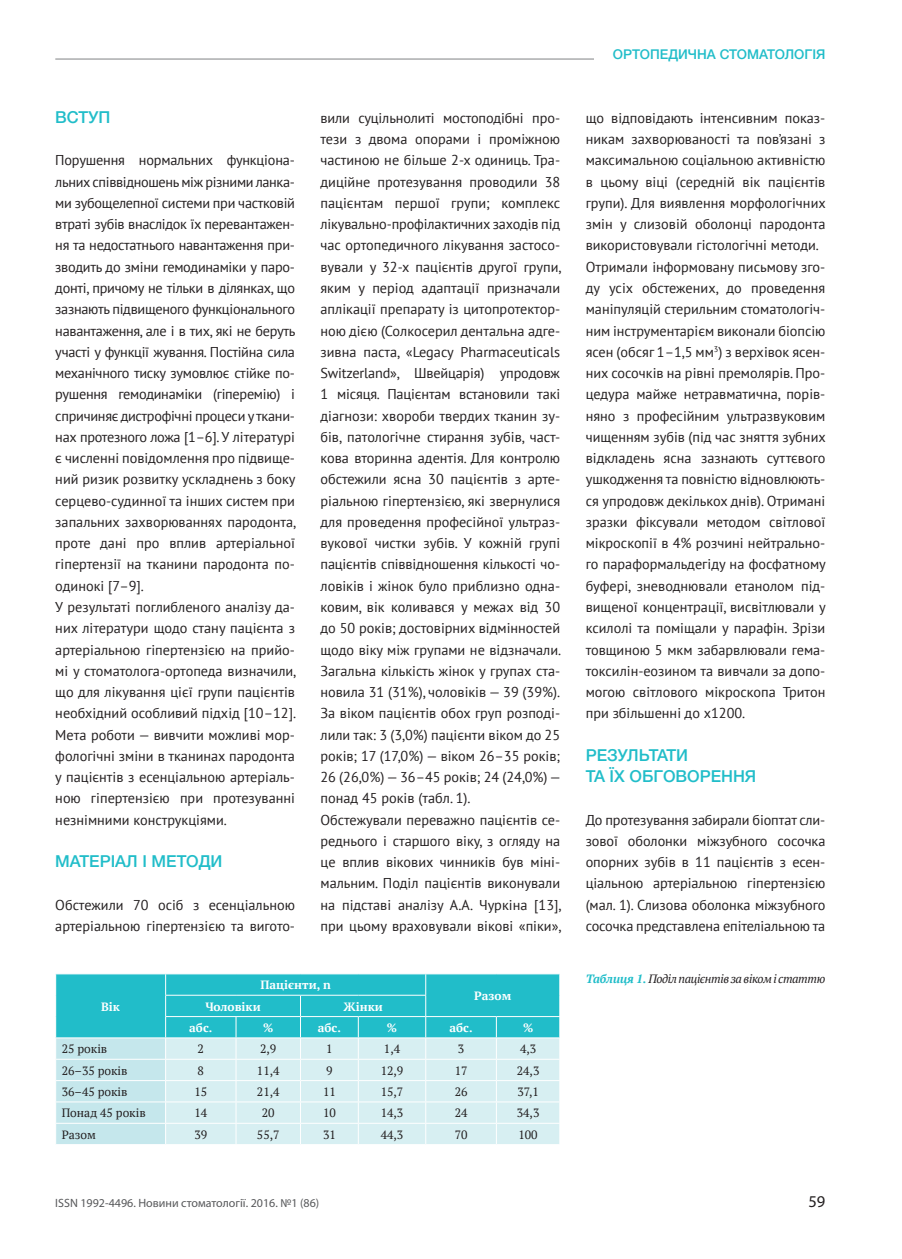
<style>
.page{position:relative;width:902px;height:1259px;background:#fff}
.page>*{position:absolute;margin:0;border:0;box-sizing:border-box;transform-origin:0 0}
._06_Підзаголовок{font:500 16.5px "Helvetica Neue LTW1 G";color:#21bdc9}
.t1{font:16.5px "Myriad Pro";color:#231f20}
._08_Текст{font:14.25px/21.3px "PT Sans";color:#231f20;text-align:justify}
.t2{font:500 13.5px "Helvetica Neue LTW1 G";color:#21bdc9}
._11_Таблиця_текст{font:12px "PT Serif";color:#231f20}
._11_Таблиця_текст-2{font:700 12px "PT Serif";color:#fff}
.t3{font:12px "Myriad Pro";color:#57585a}
.МАЛЮНОК{font:italic 12px "PT Serif";letter-spacing:-.03em;color:#231f20}
.s1{font-weight:700;color:#21bdc9}
</style>
<div class="page">
<hr style="left:55px;top:59px;width:770px;height:1px;background:#808285">
<div style="left:594px;top:40px;width:231px;height:27px;background:#fff"></div>
<svg style="left:55px;top:974px;width:505px;height:170px;background:#95dce3"></svg>
<p class="_06_Підзаголовок" style="left:55px;top:107px;width:57px">ВСТУП</p>
<p class="_08_Текст" style="left:55px;top:149px;width:242px">Порушення нормальних функціона&shy;льних співвідношень між різними ланка&shy;ми зубощелепної системи при частковій втраті зубів внаслідок їх перевантажен&shy;ня та недостатнього навантаження при&shy;зводить до зміни гемодинаміки у паро&shy;донті, причому не тільки в ділянках, що зазнають підвищеного функціонального навантаження, але і в тих, які не беруть участі у функції жування. Постійна сила механічного тиску зумовлює стійке по&shy;рушення гемодинаміки (гіперемію) і спричиняє дистрофічні процеси у ткани&shy;нах протезного ложа [1–6]. У літературі є численні повідомлення про підвище&shy;ний ризик розвитку ускладнень з боку серцево-судинної та інших систем при запальних захворюваннях пародонта, проте дані про вплив артеріальної гіпертензії на тканини пародонта по&shy;одинокі [7–9].</p>
<p class="_08_Текст" style="left:55px;top:596px;width:242px">У результаті поглибленого аналізу да&shy;них літератури щодо стану пацієнта з артеріальною гіпертензією на прийо&shy;мі у стоматолога-ортопеда визначили, що для лікування цієї групи пацієнтів необхідний особливий підхід [10–12].<br>Мета роботи — вивчити можливі мор&shy;фологічні зміни в тканинах пародонта у пацієнтів з есенціальною артеріаль&shy;ною гіпертензією при протезуванні незнімними конструкціями.</p>
<p class="_06_Підзаголовок" style="left:55px;top:851px;width:169px">МАТЕРІАЛ І МЕТОДИ</p>
<p class="_08_Текст" style="left:55px;top:893px;width:241px">Обстежили 70 осіб з есенціальною артеріальною гіпертензією та вигото-</p>
<p class="_08_Текст" style="left:320px;top:107px;width:242px">вили суцільнолиті мостоподібні про&shy;тези з двома опорами і проміжною частиною не більше 2-х одиниць. Тра&shy;диційне протезування проводили 38 пацієнтам першої групи; комплекс лікувально-профілактичних заходів під час ортопедичного лікування застосо&shy;вували у 32-х пацієнтів другої групи, яким у період адаптації призначали аплікації препарату із цитопротектор&shy;ною дією (Солкосерил дентальна адге&shy;зивна паста, «Legacy Pharmaceuticals Switzerland», Швейцарія) упродовж 1 місяця. Пацієнтам встановили такі діагнози: хвороби твердих тканин зу&shy;бів, патологічне стирання зубів, част&shy;кова вторинна адентія. Для контролю обстежили ясна 30 пацієнтів з арте&shy;ріальною гіпертензією, які звернулися для проведення професійної ультраз&shy;вукової чистки зубів. У кожній групі пацієнтів співвідношення кількості чо&shy;ловіків і жінок було приблизно одна&shy;ковим, вік коливався у межах від 30 до 50 років; достовірних відмінностей щодо віку між групами не відзначали.<br>Загальна кількість жінок у групах ста&shy;новила 31 (31%), чоловіків — 39 (39%).</p>
<p class="_08_Текст" style="left:320px;top:702px;width:242px">За віком пацієнтів обох груп розподі&shy;лили так: 3 (3,0%) пацієнти віком до 25 років; 17 (17,0%) — віком 26–35 років; 26 (26,0%) — 36–45 років; 24 (24,0%) — понад 45 років (табл. 1).</p>
<p class="_08_Текст" style="left:320px;top:808px;width:242px">Обстежували переважно пацієнтів се&shy;реднього і старшого віку, з огляду на це вплив вікових чинників був міні&shy;мальним. Поділ пацієнтів виконували на підставі аналізу А.А. Чуркіна [13], при цьому враховували вікові «піки»,</p>
<p class="_11_Таблиця_текст-2" style="left:101px;top:998px;width:20px">Вік</p>
<p class="_11_Таблиця_текст-2" style="left:260px;top:977px;width:72px">Пацієнти, n</p>
<p class="_11_Таблиця_текст-2" style="left:474px;top:987px;width:38px">Разом</p>
<p class="_11_Таблиця_текст-2" style="left:205px;top:998px;width:57px">Чоловіки</p>
<p class="_11_Таблиця_текст-2" style="left:343px;top:998px;width:41px">Жінки</p>
<p class="_11_Таблиця_текст-2" style="left:189px;top:1019px;width:25px">абс.</p>
<p class="_11_Таблиця_текст-2" style="left:263px;top:1019px;width:12px">%</p>
<p class="_11_Таблиця_текст-2" style="left:318px;top:1019px;width:25px">абс.</p>
<p class="_11_Таблиця_текст-2" style="left:387px;top:1019px;width:12px">%</p>
<p class="_11_Таблиця_текст-2" style="left:449px;top:1019px;width:25px">абс.</p>
<p class="_11_Таблиця_текст-2" style="left:523px;top:1019px;width:12px">%</p>
<p class="_11_Таблиця_текст" style="left:62px;top:1041px;width:47px">25 років</p>
<p class="_11_Таблиця_текст" style="left:198px;top:1041px;width:8px">2</p>
<p class="_11_Таблиця_текст" style="left:260px;top:1041px;width:18px">2,9</p>
<p class="_11_Таблиця_текст" style="left:326px;top:1041px;width:8px">1</p>
<p class="_11_Таблиця_текст" style="left:384px;top:1041px;width:18px">1,4</p>
<p class="_11_Таблиця_текст" style="left:458px;top:1041px;width:8px">3</p>
<p class="_11_Таблиця_текст" style="left:520px;top:1041px;width:18px">4,3</p>
<p class="_11_Таблиця_текст" style="left:62px;top:1062px;width:67px">26–35 років</p>
<p class="_11_Таблиця_текст" style="left:198px;top:1062px;width:8px">8</p>
<p class="_11_Таблиця_текст" style="left:257px;top:1062px;width:24px">11,4</p>
<p class="_11_Таблиця_текст" style="left:326px;top:1062px;width:8px">9</p>
<p class="_11_Таблиця_текст" style="left:380px;top:1062px;width:24px">12,9</p>
<p class="_11_Таблиця_текст" style="left:454px;top:1062px;width:14px">17</p>
<p class="_11_Таблиця_текст" style="left:516px;top:1062px;width:24px">24,3</p>
<p class="_11_Таблиця_текст" style="left:62px;top:1084px;width:67px">36–45 років</p>
<p class="_11_Таблиця_текст" style="left:194px;top:1084px;width:14px">15</p>
<p class="_11_Таблиця_текст" style="left:257px;top:1084px;width:24px">21,4</p>
<p class="_11_Таблиця_текст" style="left:323px;top:1084px;width:14px">11</p>
<p class="_11_Таблиця_текст" style="left:380px;top:1084px;width:24px">15,7</p>
<p class="_11_Таблиця_текст" style="left:454px;top:1084px;width:14px">26</p>
<p class="_11_Таблиця_текст" style="left:517px;top:1084px;width:23px">37,1</p>
<p class="_11_Таблиця_текст" style="left:62px;top:1105px;width:86px">Понад 45 років</p>
<p class="_11_Таблиця_текст" style="left:194px;top:1105px;width:14px">14</p>
<p class="_11_Таблиця_текст" style="left:262px;top:1105px;width:14px">20</p>
<p class="_11_Таблиця_текст" style="left:323px;top:1105px;width:14px">10</p>
<p class="_11_Таблиця_текст" style="left:380px;top:1105px;width:24px">14,3</p>
<p class="_11_Таблиця_текст" style="left:454px;top:1105px;width:14px">24</p>
<p class="_11_Таблиця_текст" style="left:516px;top:1105px;width:24px">34,3</p>
<p class="_11_Таблиця_текст" style="left:62px;top:1126px;width:36px">Разом</p>
<p class="_11_Таблиця_текст" style="left:194px;top:1126px;width:14px">39</p>
<p class="_11_Таблиця_текст" style="left:257px;top:1126px;width:24px">55,7</p>
<p class="_11_Таблиця_текст" style="left:323px;top:1126px;width:14px">31</p>
<p class="_11_Таблиця_текст" style="left:380px;top:1126px;width:24px">44,3</p>
<p class="_11_Таблиця_текст" style="left:454px;top:1126px;width:14px">70</p>
<p class="_11_Таблиця_текст" style="left:518px;top:1126px;width:21px">100</p>
<p class="t2" style="left:613px;top:46px;width:214px">ОРТОПЕДИЧНА СТОМАТОЛОГІЯ</p>
<p class="_08_Текст" style="left:585px;top:107px;width:241px">що відповідають інтенсивним показ&shy;никам захворюваності та пов’язані з максимальною соціальною активністю в цьому віці (середній вік пацієнтів групи). Для виявлення морфологічних змін у слизовій оболонці пародонта використовували гістологічні методи.</p>
<p class="_08_Текст" style="left:585px;top:256px;width:242px">Отримали інформовану письмову зго&shy;ду усіх обстежених, до проведення маніпуляцій стерильним стоматологіч&shy;ним інструментарієм виконали біопсію ясен (обсяг 1–1,5 мм<sup>3</sup>) з верхівок ясен&shy;них сосочків на рівні премолярів. Про&shy;цедура майже нетравматична, порів&shy;няно з професійним ультразвуковим чищенням зубів (під час зняття зубних відкладень ясна зазнають суттєвого ушкодження та повністю відновлюють&shy;ся упродовж декількох днів). Отримані зразки фіксували методом світлової мікроскопії в 4% розчині нейтрально&shy;го параформальдегіду на фосфатному буфері, зневоднювали етанолом під&shy;вищеної концентрації, висвітлювали у ксилолі та поміщали у парафін. Зрізи товщиною 5 мкм забарвлювали гема&shy;токсилін-еозином та вивчали за допо&shy;могою світлового мікроскопа Тритон при збільшенні до x1200.</p>
<p class="_06_Підзаголовок" style="left:585px;top:745px;width:104px">РЕЗУЛЬТАТИ</p>
<p class="_06_Підзаголовок" style="left:585px;top:766px;width:172px">ТА ЇХ ОБГОВОРЕННЯ</p>
<p class="_08_Текст" style="left:585px;top:808px;width:241px">До протезування забирали біоптат сли&shy;зової оболонки міжзубного сосочка опорних зубів в 11 пацієнтів з есен&shy;ціальною артеріальною гіпертензією (мал. 1). Слизова оболонка міжзубного сосочка представлена епітеліальною та</p>
<p class="МАЛЮНОК" style="left:585px;top:971px;width:241px"><span class="s1">Таблиця 1.</span> Поділ пацієнтів за віком і статтю</p>
<p class="t3" style="left:55px;top:1196px;width:265px">ISSN 1992-4496. Новини стоматології. 2016. №1 (86)</p>
<p class="t1" style="left:808px;top:1191px;width:18px">59</p>
</div>
